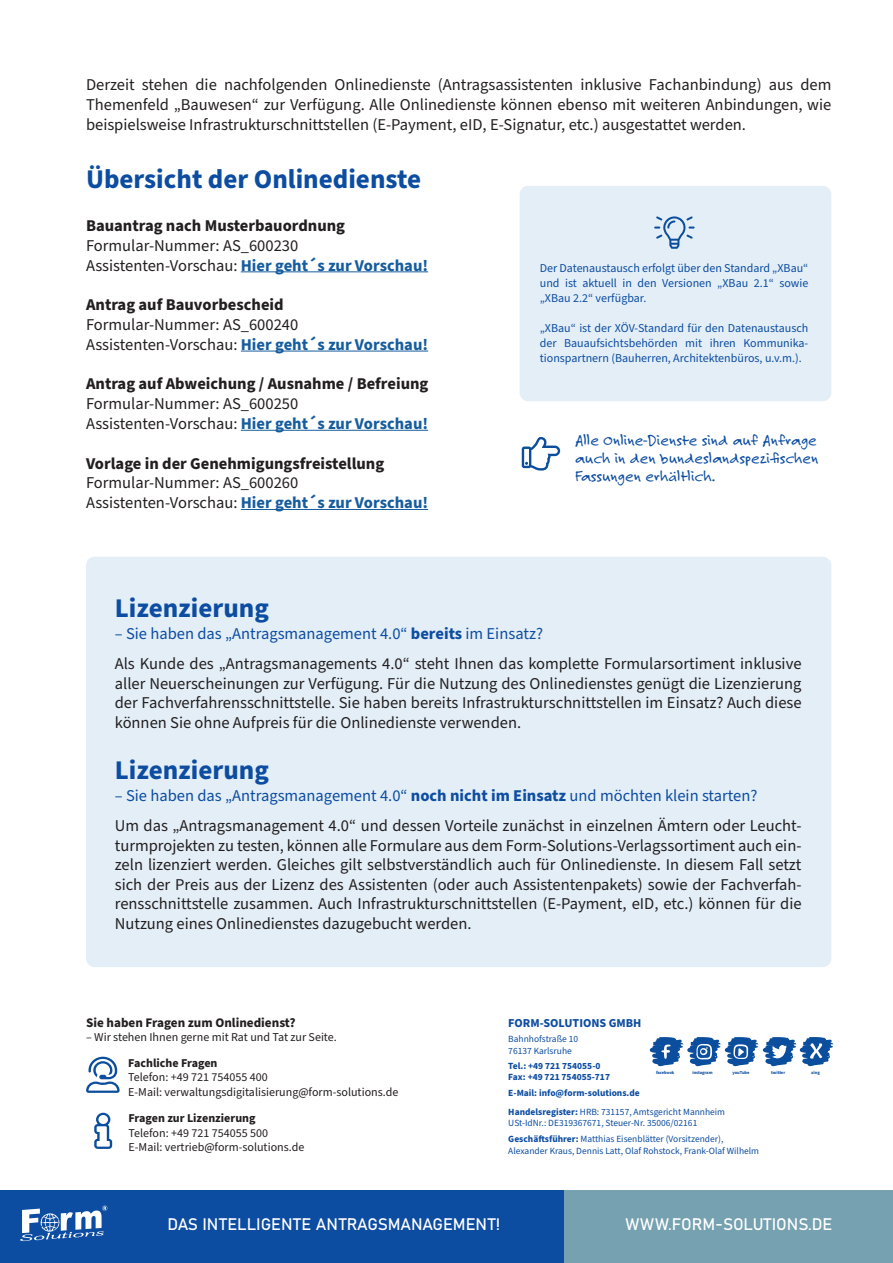
<style>
.page{position:relative;width:893px;height:1263px;background:#fff}
.page>*{position:absolute;margin:0;border:0;box-sizing:border-box;transform-origin:0 0}
.t1{font:700 27px "Source Sans Pro";color:#0d4da1}
.t2{font:16.5px/19.5px "Source Sans Pro";color:#231f20;text-align:justify}
.t3{font:700 16.5px "Source Sans Pro";color:#175d9e}
.t4{font:700 16.5px "Source Sans Pro";color:#231f20}
.t5{font:16.5px "Source Sans Pro";color:#0d4da1}
.t6{font:16.5px/18px "Felt Tip Roman";color:#0d4da1;text-align:justify}
.t7{font:16.5px "Bahnschrift";color:#fff}
.t8{font:700 13.05px "Source Sans Pro";color:#231f20}
.t9{font:700 12.15px "Source Sans Pro";color:#0d4da1}
.t10{font:12px/15px "Source Sans Pro";color:#0d4da1;text-align:justify}
.t11{font:12px/14.4px "Source Sans Pro";color:#231f20}
.t12{font:700 12px "Source Sans Pro";color:#231f20}
.t13{font:9.45px "Source Sans Pro";color:#0d4da1}
.t14{font:700 9.45px "Source Sans Pro";color:#0d4da1}
.t15{font:700 4.5px "Source Sans Pro";color:#0d4da1}
.s1{font-weight:400;color:#231f20}
.s2{font-weight:700}
</style>
<div class="page">
<div style="left:0;top:1191px;width:565px;height:72px;background:#0d4da1"></div>
<div style="left:565px;top:1191px;width:328px;height:72px;background:#75a1b0"></div>
<svg style="left:20px;top:1205px;width:87px;height:36px"></svg>
<hr style="left:241px;top:271px;width:187px;height:1px;background:#175d9e">
<hr style="left:241px;top:351px;width:187px;height:1px;background:#175d9e">
<hr style="left:241px;top:430px;width:187px;height:1px;background:#175d9e">
<hr style="left:241px;top:509px;width:187px;height:1px;background:#175d9e">
<div style="left:520px;top:186px;width:311px;height:215px;background:#e3eef7;border-radius:9px"></div>
<svg style="left:654px;top:216px;width:41px;height:33px"></svg>
<div style="left:86px;top:557px;width:745px;height:410px;background:#e3eef7;border-radius:9px"></div>
<svg style="left:86px;top:1057px;width:34px;height:36px"></svg>
<svg style="left:94px;top:1113px;width:18px;height:36px"></svg>
<svg style="left:650px;top:1037px;width:183px;height:29px"></svg>
<svg style="left:522px;top:437px;width:38px;height:33px"></svg>
<p class="t2" style="left:86px;top:75px;width:747px">Derzeit stehen die nachfolgenden Onlinedienste (Antragsassistenten inklusive Fachanbindung) aus dem Themenfeld „Bauwesen“ zur Verfügung. Alle Onlinedienste können ebenso mit weiteren Anbindungen, wie beispielsweise Infrastrukturschnittstellen (E-Payment, eID, E-Signatur, etc.) ausgestattet werden.</p>
<p class="t1" style="left:86px;top:161px;width:337px">Übersicht der Onlinedienste</p>
<p class="t4" style="left:86px;top:214px;width:261px">Bauantrag nach Musterbauordnung</p>
<p class="t2" style="left:86px;top:236px;width:214px">Formular-Nummer: AS_600230</p>
<p class="t3" style="left:86px;top:254px;width:344px"><span class="s1">Assistenten-Vorschau:</span> Hier geht´s zur Vorschau!</p>
<p class="t4" style="left:86px;top:293px;width:199px">Antrag auf Bauvorbescheid</p>
<p class="t2" style="left:86px;top:315px;width:214px">Formular-Nummer: AS_600240</p>
<p class="t3" style="left:86px;top:333px;width:344px"><span class="s1">Assistenten-Vorschau:</span> Hier geht´s zur Vorschau!</p>
<p class="t4" style="left:86px;top:373px;width:344px">Antrag auf Abweichung / Ausnahme / Befreiung</p>
<p class="t2" style="left:86px;top:394px;width:214px">Formular-Nummer: AS_600250</p>
<p class="t3" style="left:86px;top:412px;width:344px"><span class="s1">Assistenten-Vorschau:</span> Hier geht´s zur Vorschau!</p>
<p class="t4" style="left:86px;top:452px;width:300px">Vorlage in der Genehmigungsfreistellung</p>
<p class="t2" style="left:86px;top:474px;width:214px">Formular-Nummer: AS_600260</p>
<p class="t3" style="left:86px;top:491px;width:344px"><span class="s1">Assistenten-Vorschau:</span> Hier geht´s zur Vorschau!</p>
<p class="t10" style="left:540px;top:261px;width:270px">Der Datenaustausch erfolgt über den Standard „XBau“ und ist aktuell in den Versionen „XBau 2.1“ sowie „XBau 2.2“ verfügbar.</p>
<p class="t10" style="left:540px;top:321px;width:270px">„XBau“ ist der XÖV-Standard für den Datenaustausch der Bauaufsichtsbehörden mit ihren Kommunika&shy;tionspartnern (Bauherren, Architektenbüros, u.v.m.).</p>
<p class="t6" style="left:575px;top:430px;width:245px">Alle Online-Dienste sind auf Anfrage auch in den bundeslandspezifischen Fassungen erhältlich.</p>
<p class="t1" style="left:115px;top:589px;width:156px">Lizenzierung</p>
<p class="t5" style="left:115px;top:623px;width:430px">– Sie haben das „Antragsmanagement 4.0“ <span class="s2">bereits</span> im Einsatz?</p>
<p class="t2" style="left:115px;top:654px;width:688px">Als Kunde des „Antragsmanagements 4.0“ steht Ihnen das komplette Formularsortiment inklusive aller Neuerscheinungen zur Verfügung. Für die Nutzung des Onlinedienstes genügt die Lizenzierung der Fachverfahrensschnittstelle. Sie haben bereits Infrastrukturschnittstellen im Einsatz? Auch diese können Sie ohne Aufpreis für die Onlinedienste verwenden.</p>
<p class="t1" style="left:115px;top:751px;width:156px">Lizenzierung</p>
<p class="t5" style="left:115px;top:784px;width:644px">– Sie haben das „Antragsmanagement 4.0“ <span class="s2">noch nicht im Einsatz</span> und möchten klein starten?</p>
<p class="t2" style="left:115px;top:816px;width:688px">Um das „Antragsmanagement 4.0“ und dessen Vorteile zunächst in einzelnen Ämtern oder Leucht&shy;turmprojekten zu testen, können alle Formulare aus dem Form-Solutions-Verlagssortiment auch ein&shy;zeln lizenziert werden. Gleiches gilt selbstverständlich auch für Onlinedienste. In diesem Fall setzt sich der Preis aus der Lizenz des Assistenten (oder auch Assistentenpakets) sowie der Fachverfah&shy;rensschnittstelle zusammen. Auch Infrastrukturschnittstellen (E-Payment, eID, etc.) können für die Nutzung eines Onlinedienstes dazugebucht werden.</p>
<p class="t8" style="left:86px;top:1014px;width:211px">Sie haben Fragen zum Onlinedienst?</p>
<p class="t11" style="left:86px;top:1031px;width:252px">– Wir stehen Ihnen gerne mit Rat und Tat zur Seite.</p>
<p class="t12" style="left:128px;top:1055px;width:91px">Fachliche Fragen</p>
<p class="t11" style="left:128px;top:1070px;width:141px">Telefon: +49 721 754055 400</p>
<p class="t11" style="left:128px;top:1085px;width:272px">E-Mail: verwaltungsdigitalisierung@form-solutions.de</p>
<p class="t12" style="left:129px;top:1110px;width:129px">Fragen zur Lizenzierung</p>
<p class="t11" style="left:129px;top:1126px;width:177px">Telefon: +49 721 754055 500<br>E-Mail: vertrieb@form-solutions.de</p>
<p class="t9" style="left:508px;top:1014px;width:135px">FORM-SOLUTIONS GMBH</p>
<p class="t13" style="left:508px;top:1033px;width:71px">Bahnhofstraße 10</p>
<p class="t13" style="left:508px;top:1044px;width:65px">76137 Karlsruhe</p>
<p class="t14" style="left:508px;top:1059px;width:94px">Tel.: +49 721 754055-0</p>
<p class="t14" style="left:508px;top:1071px;width:103px">Fax: +49 721 754055-717</p>
<p class="t14" style="left:508px;top:1086px;width:133px">E-Mail: info@form-solutions.de</p>
<p class="t13" style="left:508px;top:1105px;width:218px"><span class="s2">Handelsregister:</span> HRB: 731157, Amtsgericht Mannheim</p>
<p class="t13" style="left:508px;top:1117px;width:191px">USt-IdNr.: DE319367671, Steuer-Nr. 35006/02161</p>
<p class="t13" style="left:508px;top:1133px;width:217px"><span class="s2">Geschäftsführer:</span> Matthias Eisenblätter (Vorsitzender),</p>
<p class="t13" style="left:508px;top:1144px;width:252px">Alexander Kraus, Dennis Latt, Olaf Rohstock, Frank-Olaf Wilhelm</p>
<p class="t15" style="left:656px;top:1070px;width:20px">facebook</p>
<p class="t15" style="left:692px;top:1070px;width:22px">instagram</p>
<p class="t15" style="left:732px;top:1070px;width:19px">youTube</p>
<p class="t15" style="left:771px;top:1070px;width:16px">twitter</p>
<p class="t15" style="left:811px;top:1070px;width:10px">xing</p>
<p class="t7" style="left:167px;top:1214px;width:334px">DAS INTELLIGENTE ANTRAGSMANAGEMENT!</p>
<p class="t7" style="left:625px;top:1214px;width:208px">WWW.FORM-SOLUTIONS.DE</p>
</div>
